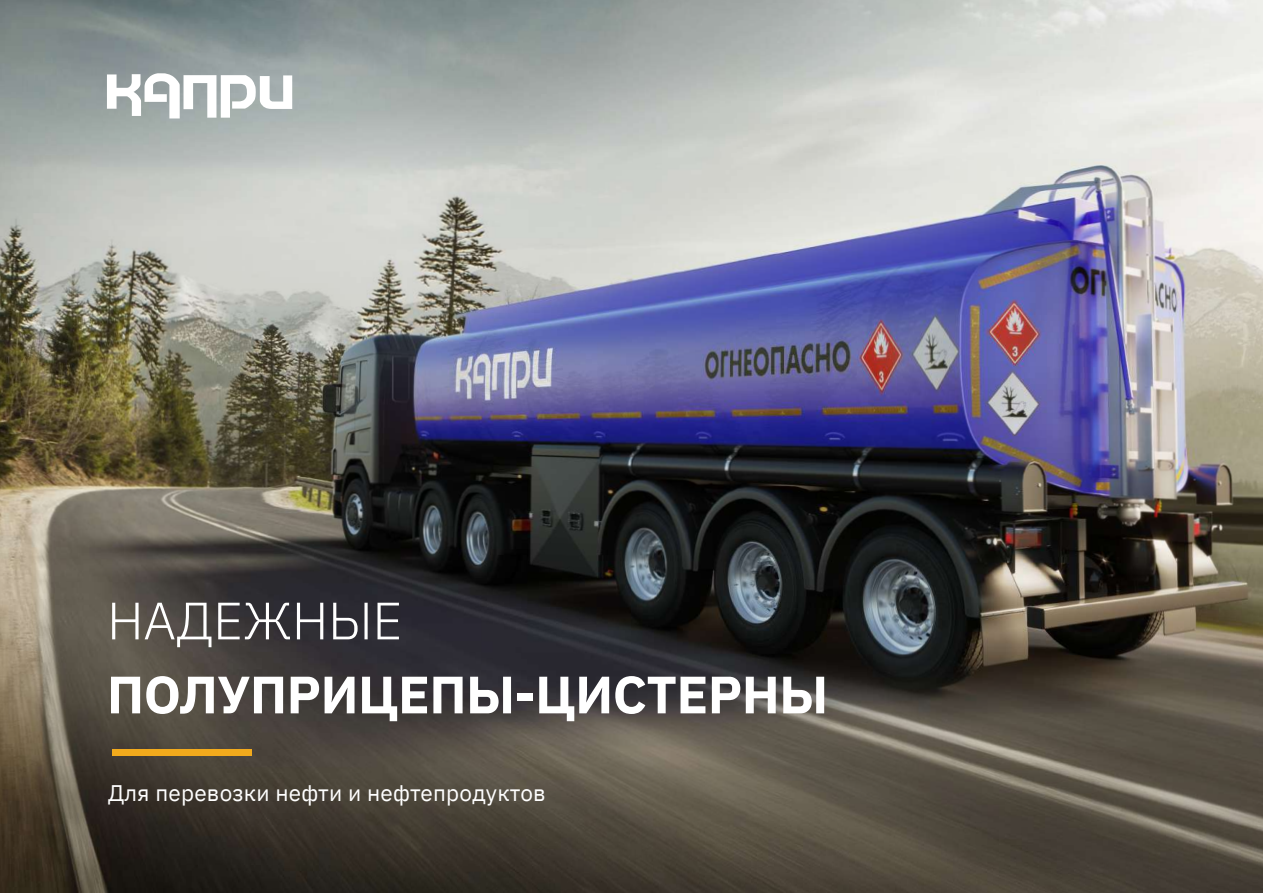
<style>
.page{position:relative;width:1263px;height:893px;background:#fff}
.page>*{position:absolute;margin:0;border:0;box-sizing:border-box;transform-origin:0 0}
.t1{font:700 52.5px "IBM Plex Sans";letter-spacing:-.01em;color:#fff}
.t2{font:300 52.5px "IBM Plex Sans";letter-spacing:-.01em;color:#fff}
.t3{font:22.5px "IBM Plex Sans";letter-spacing:.01em;color:#fff}
</style>
<div class="page">
<img style="left:0;top:0;width:1263px;height:893px">
<div style="left:112px;top:749px;width:140px;height:6px;background:#f2aa1c"></div>
<svg style="left:107px;top:73px;width:185px;height:45px"></svg>
<h1 class="t2" style="left:107px;top:581px;width:297px">НАДЕЖНЫЕ</h1>
<h1 class="t1" style="left:107px;top:653px;width:723px">ПОЛУПРИЦЕПЫ-ЦИСТЕРНЫ</h1>
<p class="t3" style="left:108px;top:776px;width:439px">Для перевозки нефти и нефтепродуктов</p>
</div>
